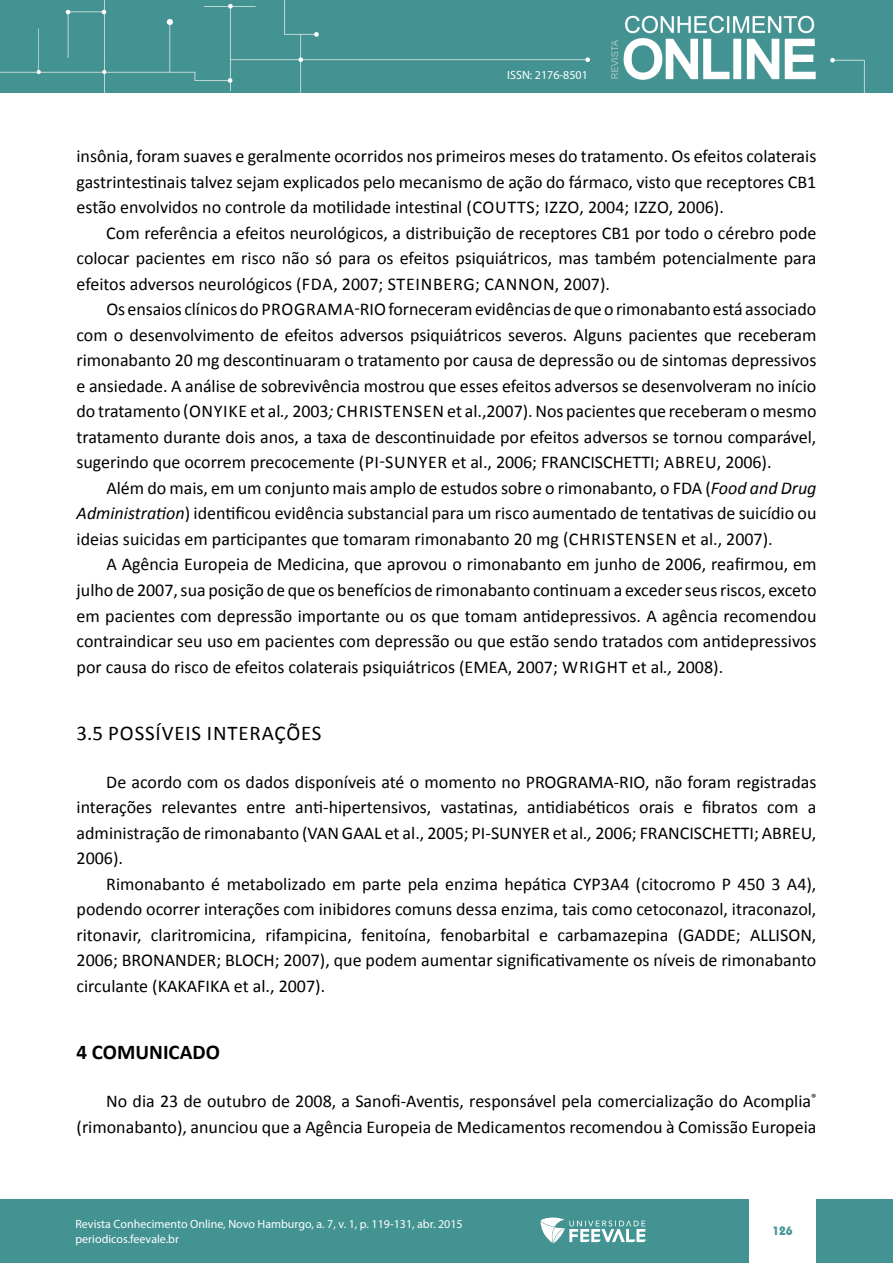
<style>
.page{position:relative;width:893px;height:1263px;background:#fff}
.page>*{position:absolute;margin:0;border:0;box-sizing:border-box;transform-origin:0 0}
.t1{font:21px "Calibri";letter-spacing:.04em;color:#000}
.t2{font:700 21px "Calibri";color:#000}
.t3{font:18px/25.5px "Calibri";color:#000;text-align:justify}
.t4{font:12px/15px "Myriad Pro";color:#fff}
.t5{font:700 12px "Bauhaus IT Cby BT";color:#429391}
.s1{font-style:italic}
</style>
<div class="page">
<div style="left:816px;top:1199px;width:77px;height:64px;background:#429391"></div>
<div style="left:0;top:1199px;width:748px;height:64px;background:#429391"></div>
<svg style="left:540px;top:1217px;width:106px;height:26px"></svg>
<img style="left:0;top:0;width:893px;height:93px">
<p class="t4" style="left:507px;top:67px;width:82px">ISSN: 2176-8501</p>
<p class="t3" style="left:77px;top:144px;width:741px">insônia, foram suaves e geralmente ocorridos nos primeiros meses do tratamento. Os efeitos colaterais gastrintestinais talvez sejam explicados pelo mecanismo de ação do fármaco, visto que receptores CB1 estão envolvidos no controle da motilidade intestinal (Coutts; Izzo, 2004; I ZZO, 2006).</p>
<p class="t3" style="left:77px;top:220px;width:741px;text-indent:30px">Com referência a efeitos neurológicos, a distribuição de receptores CB1 por todo o cérebro pode colocar pacientes em risco não só para os efeitos psiquiátricos, mas também potencialmente para efeitos adversos neurológicos (Fda, 2007; Steinberg; CANNON</p>
<p class="t3" style="left:555px;top:271px;width:57px">, 2007).</p>
<p class="t3" style="left:106px;top:297px;width:711px">Os ensaios clínicos do Programa-RIO forneceram evidências de que o rimonabanto está associado</p>
<p class="t3" style="left:77px;top:322px;width:741px">com o desenvolvimento de efeitos adversos psiquiátricos severos. Alguns pacientes que receberam</p>
<p class="t3" style="left:77px;top:348px;width:741px">rimonabanto 20 mg descontinuaram o tratamento por causa de depressão ou de sintomas depressivos</p>
<p class="t3" style="left:77px;top:373px;width:741px">e ansiedade. A análise de sobrevivência mostrou que esses efeitos adversos se desenvolveram no início</p>
<p class="t3" style="left:77px;top:399px;width:741px">do tratamento (Onyike et al<span class="s1">.,</span> 2003<span class="s1">;</span> Chr iste nse n et al.,2007). Nos pacientes que receberam o mesmo</p>
<p class="t3" style="left:77px;top:424px;width:741px">tratamento durante dois anos, a taxa de descontinuidade por efeitos adversos se tornou comparável,</p>
<p class="t3" style="left:77px;top:450px;width:696px">sugerindo que ocorrem precocemente (Pi-Sunyer et al., 2006; FRANCISCHETTI; abreu, 2006).</p>
<p class="t3" style="left:106px;top:475px;width:712px">Além do mais, em um conjunto mais amplo de estudos sobre o rimonabanto, o FDA (<span class="s1">Food and Drug</span></p>
<p class="t3" style="left:77px;top:501px;width:741px"><span class="s1">Administration</span>) identificou evidência substancial para um risco aumentado de tentativas de suicídio ou</p>
<p class="t3" style="left:77px;top:526px;width:698px">ideias suicidas em participantes que tomaram rimonabanto 20 mg (Ch ristensen et al., 2007).</p>
<p class="t3" style="left:106px;top:552px;width:712px">A Agência Europeia de Medicina, que aprovou o rimonabanto em junho de 2006, reafirmou, em</p>
<p class="t3" style="left:77px;top:577px;width:741px">julho de 2007, sua posição de que os benefícios de rimonabanto continuam a exceder seus riscos, exceto</p>
<p class="t3" style="left:77px;top:603px;width:741px">em pacientes com depressão importante ou os que tomam antidepressivos. A agência recomendou</p>
<p class="t3" style="left:77px;top:628px;width:741px">contraindicar seu uso em pacientes com depressão ou que estão sendo tratados com antidepressivos</p>
<p class="t3" style="left:77px;top:654px;width:648px">por causa do risco de efeitos colaterais psiquiátricos (EM EA, 2007; Wright et al<span class="s1">.,</span> 2008).</p>
<p class="t1" style="left:77px;top:720px;width:235px">3.5 Possíve is interações</p>
<p class="t3" style="left:106px;top:769px;width:440px">De acordo com os dados disponíveis até o momento no PROGRA</p>
<p class="t3" style="left:77px;top:769px;width:741px;text-indent:512px">MA-RIO, não foram registradas interações relevantes entre anti-hipertensivos, vastatinas, antidiabéticos orais e fibratos com a administração de rimonabanto (VAN GAAL et al., 2005; PI-SUNYER</p>
<p class="t3" style="left:553px;top:820px;width:179px">et al<span class="s1">.,</span> 2006; FRAN CISCHETTI</p>
<p class="t3" style="left:754px;top:820px;width:19px">; ABREU</p>
<p class="t3" style="left:812px;top:820px;width:6px">,</p>
<p class="t3" style="left:77px;top:846px;width:48px">2006).</p>
<p class="t3" style="left:106px;top:871px;width:712px">Rimonabanto é metabolizado em parte pela enzima hepática CYP3A4 (citocromo P 450 3 A4),</p>
<p class="t3" style="left:77px;top:897px;width:741px">podendo ocorrer interações com inibidores comuns dessa enzima, tais como cetoconazol, itraconazol,</p>
<p class="t3" style="left:77px;top:922px;width:618px">ritonavir, claritromicina, rifampicina, fenitoína, fenobarbital e carbamazepina (GADDE</p>
<p class="t3" style="left:736px;top:922px;width:50px">; ALLISON</p>
<p class="t3" style="left:812px;top:922px;width:6px">,</p>
<p class="t3" style="left:77px;top:948px;width:57px">2006; BRONANDER</p>
<p class="t3" style="left:77px;top:948px;width:741px;text-indent:140px">; BLOCH; 2007), que podem aumentar significativamente os níveis de rimonabanto circulante (KAKAFI KA et al., 2007).</p>
<p class="t2" style="left:77px;top:1039px;width:145px">4 COMUNICADO</p>
<p class="t3" style="left:77px;top:1089px;width:741px;text-align:right">No dia 23 de outubro de 2008, a Sanofi-Aventis, responsável pela comercialização do Acomplia<sup>® </sup>(rimonabanto), anunciou que a Agência Europeia de Medicamentos recomendou à Comissão Europeia</p>
<p class="t4" style="left:75px;top:1216px;width:389px">Revista Conhecimento Online, Novo Hamburgo, a. 7, v. 1, p. 119-131, abr. 2015 periodicos.feevale.br</p>
<p class="t5" style="left:772px;top:1223px;width:22px">126</p>
</div>
